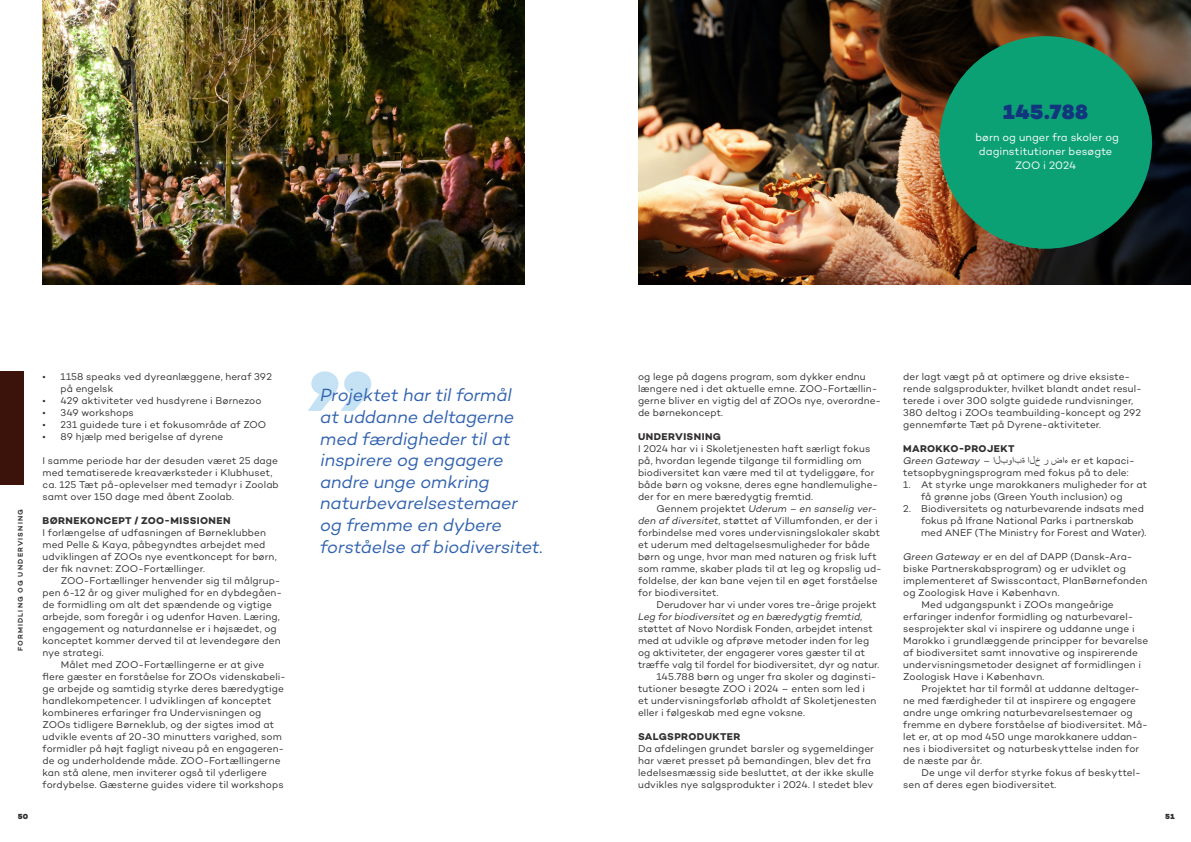
<style>
.page{position:relative;width:1191px;height:842px;background:#fff}
.page>*{position:absolute;margin:0;border:0;box-sizing:border-box;transform-origin:0 0}
.Manchet_14_17{font:900 21px "Campton";letter-spacing:.015em;color:#11367e}
.Quote_Italic_18_20{font:italic 18px/21.6px "Campton";letter-spacing:-.01em;color:#3263af}
.Brød_10_12{font:11px/14px "Campton";letter-spacing:.005em;color:#fff;text-align:center}
.Brød__indryk_10_12_-_black_95{font:10px/12px "Campton";letter-spacing:.01em;color:#312f30}
.Brød_10_12-2{font:10px/12px "Campton";letter-spacing:.01em;color:#312f30}
.Mellemrubrik_10_12{font:700 10px "Campton";letter-spacing:.035em;color:#312f30}
.Brød_10_12-3{font:italic 10px "Campton";letter-spacing:.01em;color:#312f30}
.t1{font:900 7.5px "Campton";color:#312f30}
.Emnebetegnelse_7pt{font:600 7px "Campton";letter-spacing:.165em;color:#312f30}
.s1{font-style:italic}
.s2{font-style:normal}
.s3{font-family:"Arial";font-style:normal}
.s4{font-family:"Arial"}
</style>
<div class="page">
<svg style="left:308px;top:371px;width:63px;height:40px"></svg>
<img style="left:43px;top:0;width:481px;height:285px">
<img style="left:638px;top:0;width:553px;height:285px">
<div style="left:0;top:371px;width:23px;height:114px;background:#3b130a"></div>
<div style="left:939px;top:36px;width:213px;height:213px;background:#0ba175;border-radius:50%"></div>
<p class="Emnebetegnelse_7pt" style="left:16px;top:651px;width:144px;rotate:-90deg">FORMIDLING OG UNDERVISNING</p>
<p class="Brød__indryk_10_12_-_black_95" style="left:61px;top:370px;width:213px;text-indent:-18px">• 1158 speaks ved dyreanlæggene, heraf 392 på engelsk</p>
<p class="Brød__indryk_10_12_-_black_95" style="left:43px;top:394px;width:220px">• 429 aktiviteter ved husdyrene i Børnezoo</p>
<p class="Brød__indryk_10_12_-_black_95" style="left:43px;top:406px;width:93px">• 349 workshops</p>
<p class="Brød__indryk_10_12_-_black_95" style="left:43px;top:418px;width:225px">• 231 guidede ture i et fokusområde af ZOO</p>
<p class="Brød__indryk_10_12_-_black_95" style="left:43px;top:430px;width:182px">• 89 hjælp med berigelse af dyrene</p>
<p class="Brød_10_12-2" style="left:43px;top:454px;width:238px">I samme periode har der desuden været 25 dage med tematiserede kreaværksteder i Klubhuset, ca. 125 Tæt på-oplevelser med temadyr i Zoolab samt over 150 dage med åbent Zoolab.</p>
<p class="Mellemrubrik_10_12" style="left:43px;top:514px;width:190px">BØRNEKONCEPT / ZOO-MISSIONEN</p>
<p class="Brød_10_12-2" style="left:43px;top:526px;width:236px">I forlængelse af udfasningen af Børneklubben med Pelle &amp; Kaya, påbegyndtes arbejdet med udviklingen af ZOOs nye eventkoncept for børn, der fik navnet: ZOO-Fortællinger.</p>
<p class="Brød__indryk_10_12_-_black_95" style="left:43px;top:574px;width:241px;text-indent:18px">ZOO-Fortællinger henvender sig til målgrup&shy;pen 6-12 år og giver mulighed for en dybdegåen&shy;de formidling om alt det spændende og vigtige arbejde, som foregår i og udenfor Haven. Læring, engagement og naturdannelse er i højsædet, og konceptet kommer derved til at levendegøre den nye strategi.</p>
<p class="Brød__indryk_10_12_-_black_95" style="left:43px;top:658px;width:245px;text-indent:18px">Målet med ZOO-Fortællingerne er at give flere gæster en forståelse for ZOOs videnskabeli&shy;ge arbejde og samtidig styrke deres bæredygtige handlekompetencer. I udviklingen af konceptet kombineres erfaringer fra Undervisningen og ZOOs tidligere Børneklub, og der sigtes imod at udvikle events af 20-30 minutters varighed, som formidler på højt fagligt niveau på en engageren&shy;de og underholdende måde. ZOO-Fortællingerne kan stå alene, men inviterer også til yderligere fordybelse. Gæsterne guides videre til workshops</p>
<p class="Quote_Italic_18_20" style="left:320px;top:384px;width:224px">Projektet har til formål<br>at uddanne deltagerne med færdigheder til at inspirere og engagere andre unge omkring naturbevarelsestemaer og fremme en dybere forståelse af biodiversitet.</p>
<p class="Manchet_14_17" style="left:1003px;top:98px;width:86px">145.788</p>
<p class="Brød_10_12" style="left:975px;top:130px;width:145px">børn og unger fra skoler og daginstitutioner besøgte<br>ZOO i 2024</p>
<p class="Brød__indryk_10_12_-_black_95" style="left:638px;top:370px;width:245px">og lege på dagens program, som dykker endnu længere ned i det aktuelle emne. ZOO-Fortællin&shy;gerne bliver en vigtig del af ZOOs nye, overordne&shy;de børnekoncept.</p>
<p class="Mellemrubrik_10_12" style="left:638px;top:430px;width:84px">UNDERVISNING</p>
<p class="Brød_10_12-2" style="left:638px;top:442px;width:241px">I 2024 har vi i Skoletjenesten haft særligt fokus på, hvordan legende tilgange til formidling om biodiversitet kan være med til at tydeliggøre, for både børn og voksne, deres egne handlemulighe&shy;der for en mere bæredygtig fremtid.</p>
<p class="Brød__indryk_10_12_-_black_95" style="left:638px;top:502px;width:245px;text-indent:18px">Gennem projektet <span class="s1">Uderum – en sanselig ver&shy;den af diversitet</span>, støttet af Villumfonden, er der i forbindelse med vores undervisningslokaler skabt et uderum med deltagelsesmuligheder for både børn og unge, hvor man med naturen og frisk luft som ramme, skaber plads til at leg og kropslig ud&shy;foldelse, der kan bane vejen til en øget forståelse for biodiversitet.</p>
<p class="Brød__indryk_10_12_-_black_95" style="left:638px;top:598px;width:243px;text-indent:18px">Derudover har vi under vores tre-årige projekt <span class="s1">Leg for biodiversitet og en bæredygtig fremtid</span>, støttet af Novo Nordisk Fonden, arbejdet intenst med at udvikle og afprøve metoder inden for leg og aktiviteter, der engagerer vores gæster til at træffe valg til fordel for biodiversitet, dyr og natur.</p>
<p class="Brød__indryk_10_12_-_black_95" style="left:638px;top:670px;width:240px;text-indent:18px">145.788 børn og unger fra skoler og daginsti&shy;tutioner besøgte ZOO i 2024 – enten som led i et undervisningsforløb afholdt af Skoletjenesten eller i følgeskab med egne voksne.</p>
<p class="Mellemrubrik_10_12" style="left:638px;top:730px;width:104px">SALGSPRODUKTER</p>
<p class="Brød_10_12-2" style="left:638px;top:742px;width:237px">Da afdelingen grundet barsler og sygemeldinger har været presset på bemandingen, blev det fra ledelsesmæssig side besluttet, at der ikke skulle udvikles nye salgsprodukter i 2024. I stedet blev</p>
<p class="Brød_10_12-2" style="left:903px;top:370px;width:240px">der lagt vægt på at optimere og drive eksiste&shy;rende salgsprodukter, hvilket blandt andet resul&shy;terede i over 300 solgte guidede rundvisninger, 380 deltog i ZOOs teambuilding-koncept og 292 gennemførte Tæt på Dyrene-aktiviteter.</p>
<p class="Mellemrubrik_10_12" style="left:903px;top:442px;width:113px">MAROKKO-PROJEKT</p>
<p class="Brød_10_12-3" style="left:903px;top:454px;width:233px">Green Gateway <span class="s2">–</span> <span class="s3">بل ا باو ة خل ا ر ض</span> <span class="s2">er et kapaci-</span></p>
<p class="Brød_10_12-2" style="left:903px;top:454px;width:227px;text-indent:159px"><span class="s4">ءا </span>tetsopbygningsprogram med fokus på to dele:</p>
<p class="Brød__indryk_10_12_-_black_95" style="left:921px;top:478px;width:227px;text-indent:-18px">1. At styrke unge marokkaners muligheder for at få grønne jobs (Green Youth inclusion) og</p>
<p class="Brød__indryk_10_12_-_black_95" style="left:921px;top:502px;width:226px;text-indent:-18px">2. Biodiversitets og naturbevarende indsats med fokus på Ifrane National Parks i partnerskab med ANEF (The Ministry for Forest and Water).</p>
<p class="Brød_10_12-2" style="left:903px;top:550px;width:246px"><span class="s1">Green Gateway</span> er en del af DAPP (Dansk-Ara&shy;biske Partnerskabsprogram) og er udviklet og implementeret af Swisscontact, PlanBørnefonden og Zoologisk Have i København.</p>
<p class="Brød__indryk_10_12_-_black_95" style="left:903px;top:598px;width:247px;text-indent:18px">Med udgangspunkt i ZOOs mangeårige erfaringer indenfor formidling og naturbevarel&shy;sesprojekter skal vi inspirere og uddanne unge i Marokko i grundlæggende principper for bevarelse af biodiversitet samt innovative og inspirerende undervisningsmetoder designet af formidlingen i Zoologisk Have i København.</p>
<p class="Brød__indryk_10_12_-_black_95" style="left:903px;top:682px;width:246px;text-indent:18px">Projektet har til formål at uddanne deltager&shy;ne med færdigheder til at inspirere og engagere andre unge omkring naturbevarelsestemaer og fremme en dybere forståelse af biodiversitet. Må&shy;let er, at op mod 450 unge marokkanere uddan&shy;nes i biodiversitet og naturbeskyttelse inden for de næste par år.</p>
<p class="Brød__indryk_10_12_-_black_95" style="left:903px;top:766px;width:239px;text-indent:18px">De unge vil derfor styrke fokus af beskyttel&shy;sen af deres egen biodiversitet.</p>
<p class="t1" style="left:18px;top:812px;width:12px">50</p>
<p class="t1" style="left:1165px;top:812px;width:11px">51</p>
</div>
